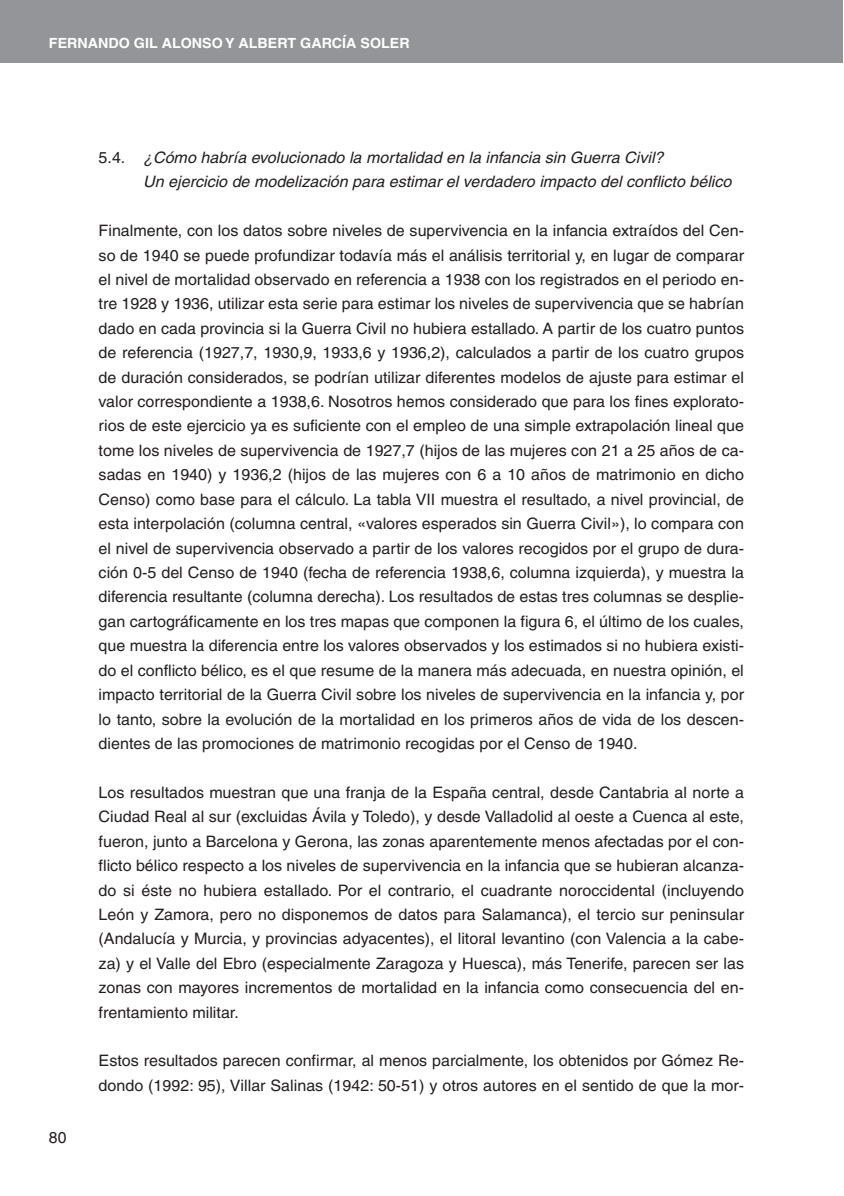
<style>
.page{position:relative;width:844px;height:1196px;background:#fff}
.page>*{position:absolute;margin:0;border:0;box-sizing:border-box;transform-origin:0 0}
.t1{font:15.75px/24.3px "Helvetica";color:#231f20;text-align:justify}
.t2{font:italic 15.75px/24.5px "Helvetica";color:#231f20}
.t3{font:700 14px "Helvetica";color:#fff}
.s1{font-style:normal}
</style>
<div class="page">
<div style="left:0;top:0;width:843px;height:63px;background:#939598"></div>
<p class="t3" style="left:49px;top:38px;width:362px">FERNANDO GIL ALONSO Y ALBERT GARCÍA SOLER</p>
<p class="t1" style="left:49px;top:1126px;width:19px">80</p>
<p class="t2" style="left:143px;top:146px;width:592px;text-indent:-45px"><span class="s1">5 . 4 .</span> ¿Cómo habría evolucionado la mortalidad en la infancia sin Guerra Civil?<br>Un ejercicio de modelización para estimar el verdadero impacto del conflicto bélico</p>
<p class="t1" style="left:99px;top:220px;width:646px">Finalmente, con los datos sobre niveles de supervivencia en la infancia extraídos del Cen&shy;so de 1940 se puede profundizar todavía más el análisis territorial y, en lugar de comparar el nivel de mortalidad observado en referencia a 1938 con los registrados en el periodo en&shy;tre 1928 y 1936, utilizar esta serie para estimar los niveles de supervivencia que se habrían dado en cada provincia si la Guerra Civil no hubiera estallado. A partir de los cuatro puntos de referencia (1927,7, 1930,9, 1933,6 y 1936,2), calculados a partir de los cuatro grupos de duración considerados, se podrían utilizar diferentes modelos de ajuste para estimar el valor correspondiente a 1938,6. Nosotros hemos considerado que para los fines explorato&shy;rios de este ejercicio ya es suficiente con el empleo de una simple extrapolación lineal que tome los niveles de supervivencia de 1927,7 (hijos de las mujeres con 21 a 25 años de ca&shy;sadas en 1940) y 1936,2 (hijos de las mujeres con 6 a 10 años de matrimonio en dicho Censo) como base para el cálculo. La tabla VII muestra el resultado, a nivel provincial, de esta interpolación (columna central, «valores esperados sin Guerra Civil»), lo compara con el nivel de supervivencia observado a partir de los valores recogidos por el grupo de dura&shy;ción 0-5 del Censo de 1940 (fecha de referencia 1938,6, columna izquierda), y muestra la diferencia resultante (columna derecha). Los resultados de estas tres columnas se desplie&shy;gan cartográficamente en los tres mapas que componen la figura 6, el último de los cuales, que muestra la diferencia entre los valores observados y los estimados si no hubiera existi&shy;do el conflicto bélico, es el que resume de la manera más adecuada, en nuestra opinión, el impacto territorial de la Guerra Civil sobre los niveles de supervivencia en la infancia y, por lo tanto, sobre la evolución de la mortalidad en los primeros años de vida de los descen&shy;dientes de las promociones de matrimonio recogidas por el Censo de 1940.</p>
<p class="t1" style="left:99px;top:781px;width:646px">Los resultados muestran que una franja de la España central, desde Cantabria al norte a Ciudad Real al sur (excluidas Ávila y Toledo), y desde Valladolid al oeste a Cuenca al este, fueron, junto a Barcelona y Gerona, las zonas aparentemente menos afectadas por el con&shy;flicto bélico respecto a los niveles de supervivencia en la infancia que se hubieran alcanza&shy;do si éste no hubiera estallado. Por el contrario, el cuadrante noroccidental (incluyendo León y Zamora, pero no disponemos de datos para Salamanca), el tercio sur peninsular (Andalucía y Murcia, y provincias adyacentes), el litoral levantino (con Valencia a la cabe&shy;za) y el Valle del Ebro (especialmente Zaragoza y Huesca), más Tenerife, parecen ser las zonas con mayores incrementos de mortalidad en la infancia como consecuencia del en&shy;frentamiento militar.</p>
<p class="t1" style="left:99px;top:1050px;width:646px">Estos resultados parecen confirmar, al menos parcialmente, los obtenidos por Gómez Re&shy;dondo (1992: 95), Villar Salinas (1942: 50-51) y otros autores en el sentido de que la mor-</p>
</div>
